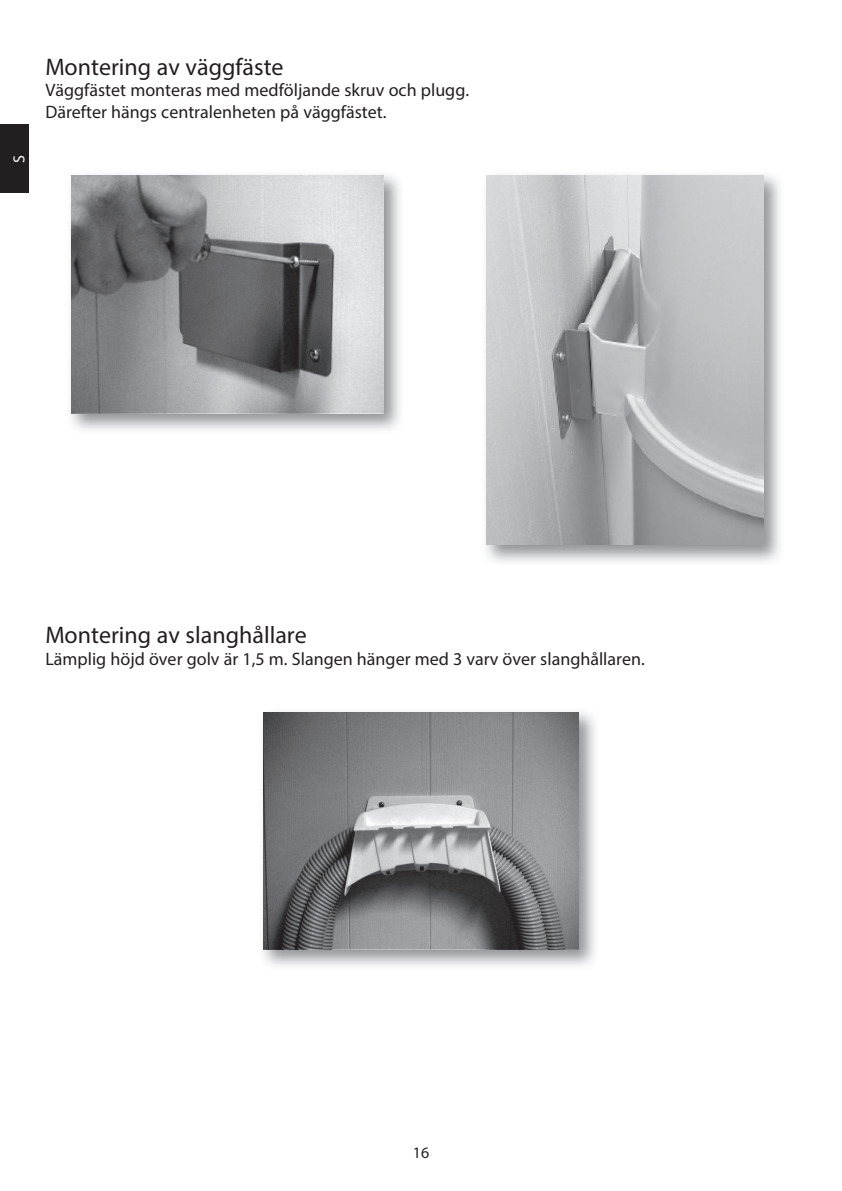
<style>
.page{position:relative;width:842px;height:1191px;background:#fff}
.page>*{position:absolute;margin:0;border:0;box-sizing:border-box;transform-origin:0 0}
.t1{font:24px "Myriad Pro";color:#231f20}
.t2{font:18px/21.6px "Myriad Pro";color:#231f20}
.t3{font:16px "Myriad Pro";color:#231f20}
.t4{font:16px "Myriad Pro";color:#fff}
</style>
<div class="page">
<div style="left:0;top:125px;width:28px;height:68px;background:#231f20"></div>
<img style="left:71px;top:175px;width:329px;height:255px">
<img style="left:72px;top:176px;width:312px;height:237px">
<img style="left:263px;top:712px;width:332px;height:254px">
<img style="left:263px;top:713px;width:315px;height:236px">
<img style="left:486px;top:175px;width:294px;height:387px">
<img style="left:486px;top:176px;width:277px;height:369px">
<p class="t4" style="left:9px;top:163px;width:9px;rotate:-90deg">S</p>
<h1 class="t1" style="left:45px;top:52px;width:240px">Montering av väggfäste</h1>
<p class="t2" style="left:45px;top:79px;width:425px">Väggfästet monteras med medföljande skruv och plugg.<br>Därefter hängs centralenheten på väggfästet.</p>
<h1 class="t1" style="left:45px;top:620px;width:263px">Montering av slanghållare</h1>
<p class="t2" style="left:45px;top:648px;width:601px">Lämplig höjd över golv är 1,5 m. Slangen hänger med 3 varv över slanghållaren.</p>
<p class="t3" style="left:413px;top:1142px;width:18px">16</p>
</div>
